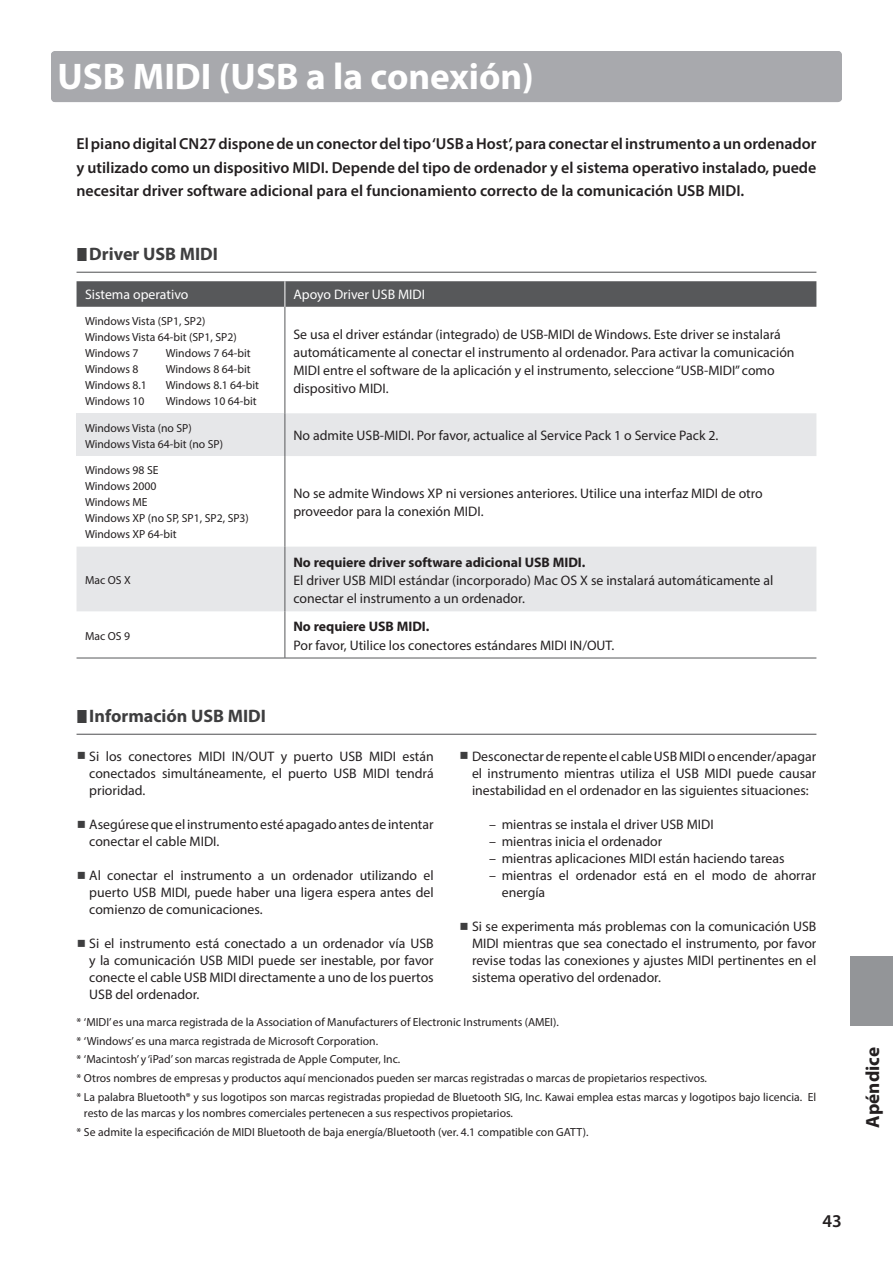
<style>
.page{position:relative;width:893px;height:1263px;background:#fff}
.page>*{position:absolute;margin:0;border:0;box-sizing:border-box;transform-origin:0 0}
.t1{font:700 37.2px "Myriad Pro";color:#fff}
.t2{font:700 19.2px "Myriad Pro";color:#231f20}
.t3{font:700 18px "Myriad Pro";color:#3e3e3f}
.t4{font:600 18px "Myriad Pro";color:#231f20}
.t5{font:600 15.9px/23.4px "Myriad Pro";color:#231f20;text-align:justify}
.t6{font:13.8px/17px "Myriad Pro";color:#231f20}
.t7{font:700 13.8px "Myriad Pro";color:#231f20}
.t8{font:13.8px "Myriad Pro";color:#fff}
.t9{font:11.7px/15.9px "Myriad Pro";color:#231f20}
.s1{color:#3e3e3f}
</style>
<div class="page">
<div style="left:850px;top:957px;width:43px;height:69px;background:#939598"></div>
<div style="left:51px;top:51px;width:791px;height:51px;background:#a8a9ad;border-radius:4px"></div>
<hr style="left:77px;top:272px;width:739px;height:1px;background:#57585a">
<hr style="left:77px;top:734px;width:739px;height:1px;background:#57585a">
<svg style="left:77px;top:413px;width:739px;height:198px;fill:#e6e7e9"></svg>
<hr style="left:285px;top:307px;width:1px;height:106px;background:#57585a">
<hr style="left:285px;top:413px;width:1px;height:43px;background:#57585a">
<hr style="left:285px;top:456px;width:1px;height:91px;background:#57585a">
<hr style="left:285px;top:547px;width:1px;height:64px;background:#57585a">
<hr style="left:77px;top:658px;width:208px;height:1px;background:#57585a">
<hr style="left:285px;top:611px;width:1px;height:47px;background:#57585a">
<hr style="left:285px;top:658px;width:531px;height:1px;background:#57585a">
<svg style="left:77px;top:281px;width:739px;height:26px;background:#5a5b5d"></svg>
<h1 class="t1" style="left:57px;top:52px;width:478px">USB MIDI (USB a la conexión)</h1>
<p class="t5" style="left:77px;top:132px;width:741px">El piano digital CN27 dispone de un conector del tipo ‘USB a Host’, para conectar el instrumento a un ordenador y utilizado como un dispositivo MIDI. Depende del tipo de ordenador y el sistema operativo instalado, puede necesitar driver software adicional para el funcionamiento correcto de la comunicación USB MIDI.</p>
<h3 class="t3" style="left:89px;top:242px;width:130px">Driver USB MIDI</h3>
<p class="t8" style="left:85px;top:286px;width:105px">Sistema operativo</p>
<p class="t8" style="left:293px;top:286px;width:133px">Apoyo Driver USB MIDI</p>
<p class="t9" style="left:85px;top:313px;width:153px">Windows Vista (SP1, SP2)<br>Windows Vista 64-bit (SP1, SP2)<br>Windows 7</p>
<p class="t6" style="left:293px;top:325px;width:503px;line-height:18.1px">Se usa el driver estándar (integrado) de USB-MIDI de Windows. Este driver se instalará automáticamente al conectar el instrumento al ordenador. Para activar la comunicación MIDI entre el software de la aplicación y el instrumento, seleccione “USB-MIDI” como dispositivo MIDI.</p>
<p class="t9" style="left:166px;top:345px;width:86px">Windows 7 64-bit</p>
<p class="t9" style="left:85px;top:361px;width:55px">Windows 8</p>
<p class="t9" style="left:166px;top:361px;width:86px">Windows 8 64-bit</p>
<p class="t9" style="left:85px;top:377px;width:63px">Windows 8.1</p>
<p class="t9" style="left:166px;top:377px;width:95px">Windows 8.1 64-bit</p>
<p class="t9" style="left:85px;top:393px;width:61px">Windows 10</p>
<p class="t9" style="left:166px;top:393px;width:92px">Windows 10 64-bit</p>
<p class="t9" style="left:85px;top:419px;width:140px">Windows Vista (no SP)<br>Windows Vista 64-bit (no SP)</p>
<p class="t6" style="left:293px;top:427px;width:425px">No admite USB-MIDI. Por favor, actualice al Service Pack 1 o Service Pack 2.</p>
<p class="t9" style="left:85px;top:462px;width:165px">Windows 98 SE<br>Windows 2000<br>Windows ME<br>Windows XP (no SP, SP1, SP2, SP3)<br>Windows XP 64-bit</p>
<p class="t6" style="left:293px;top:484px;width:471px;line-height:18.1px">No se admite Windows XP ni versiones anteriores. Utilice una interfaz MIDI de otro proveedor para la conexión MIDI.</p>
<p class="t9" style="left:85px;top:572px;width:47px">Mac OS X</p>
<p class="t9" style="left:85px;top:627px;width:47px">Mac OS 9</p>
<p class="t7" style="left:293px;top:553px;width:294px">No requiere driver software adicional USB MIDI.</p>
<p class="t6" style="left:293px;top:571px;width:481px;line-height:18.1px">El driver USB MIDI estándar (incorporado) Mac OS X se instalará automáticamente al conectar el instrumento a un ordenador.</p>
<p class="t7" style="left:293px;top:618px;width:138px">No requiere USB MIDI.</p>
<p class="t6" style="left:293px;top:636px;width:321px">Por favor, Utilice los conectores estándares MIDI IN/OUT.</p>
<h3 class="t3" style="left:89px;top:704px;width:178px">Información USB MIDI</h3>
<p class="t6" style="left:89px;top:748px;width:346px;text-align:justify;text-indent:-13px"><span class="s1">○</span> Si los conectores MIDI IN/OUT y puerto USB MIDI están conectados simultáneamente, el puerto USB MIDI tendrá prioridad.</p>
<p class="t6" style="left:89px;top:816px;width:346px;text-indent:-13px"><span class="s1">○</span> Asegúrese que el instrumento esté apagado antes de intentar conectar el cable MIDI.</p>
<p class="t6" style="left:89px;top:867px;width:346px;text-align:justify;text-indent:-13px"><span class="s1">○</span> Al conectar el instrumento a un ordenador utilizando el puerto USB MIDI, puede haber una ligera espera antes del comienzo de comunicaciones.</p>
<p class="t6" style="left:89px;top:935px;width:346px;text-align:justify;text-indent:-13px"><span class="s1">○</span> Si el instrumento está conectado a un ordenador vía USB y la comunicación USB MIDI puede ser inestable, por favor conecte el cable USB MIDI directamente a uno de los puertos USB del ordenador.</p>
<p class="t6" style="left:472px;top:748px;width:346px;text-align:justify;text-indent:-13px"><span class="s1">○</span> Desconectar de repente el cable USB MIDI o encender/apagar el instrumento mientras utiliza el USB MIDI puede causar inestabilidad en el ordenador en las siguientes situaciones:</p>
<p class="t6" style="left:489px;top:816px;width:226px">– mientras se instala el driver USB MIDI</p>
<p class="t6" style="left:489px;top:833px;width:175px">– mientras inicia el ordenador</p>
<p class="t6" style="left:489px;top:850px;width:297px">– mientras aplicaciones MIDI están haciendo tareas</p>
<p class="t6" style="left:502px;top:867px;width:316px;text-indent:-13px">– mientras el ordenador está en el modo de ahorrar energía</p>
<p class="t6" style="left:472px;top:918px;width:346px;text-align:justify;text-indent:-13px"><span class="s1">○</span> Si se experimenta más problemas con la comunicación USB MIDI mientras que sea conectado el instrumento, por favor revise todas las conexiones y ajustes MIDI pertinentes en el sistema operativo del ordenador.</p>
<p class="t9" style="left:77px;top:1013px;width:741px;line-height:18.6px">* ‘MIDI’ es una marca registrada de la Association of Manufacturers of Electronic Instruments (AMEI).<br>* ‘Windows’ es una marca registrada de Microsoft Corporation.<br>* ‘Macintosh’ y ‘iPad’ son marcas registrada de Apple Computer, Inc.<br>* Otros nombres de empresas y productos aquí mencionados pueden ser marcas registradas o marcas de propietarios respectivos.<br>* La palabra Bluetooth® y sus logotipos son marcas registradas propiedad de Bluetooth SIG, Inc. Kawai emplea estas marcas y logotipos bajo licencia. El</p>
<p class="t9" style="left:77px;top:1104px;width:513px;line-height:18.6px;text-indent:7px">resto de las marcas y los nombres comerciales pertenecen a sus respectivos propietarios.<br>* Se admite la especificación de MIDI Bluetooth de baja energía/Bluetooth (ver. 4.1 compatible con GATT).</p>
<h2 class="t2" style="left:860px;top:1127px;width:82px;rotate:-90deg">Apéndice</h2>
<h3 class="t4" style="left:823px;top:1209px;width:21px">43</h3>
</div>
